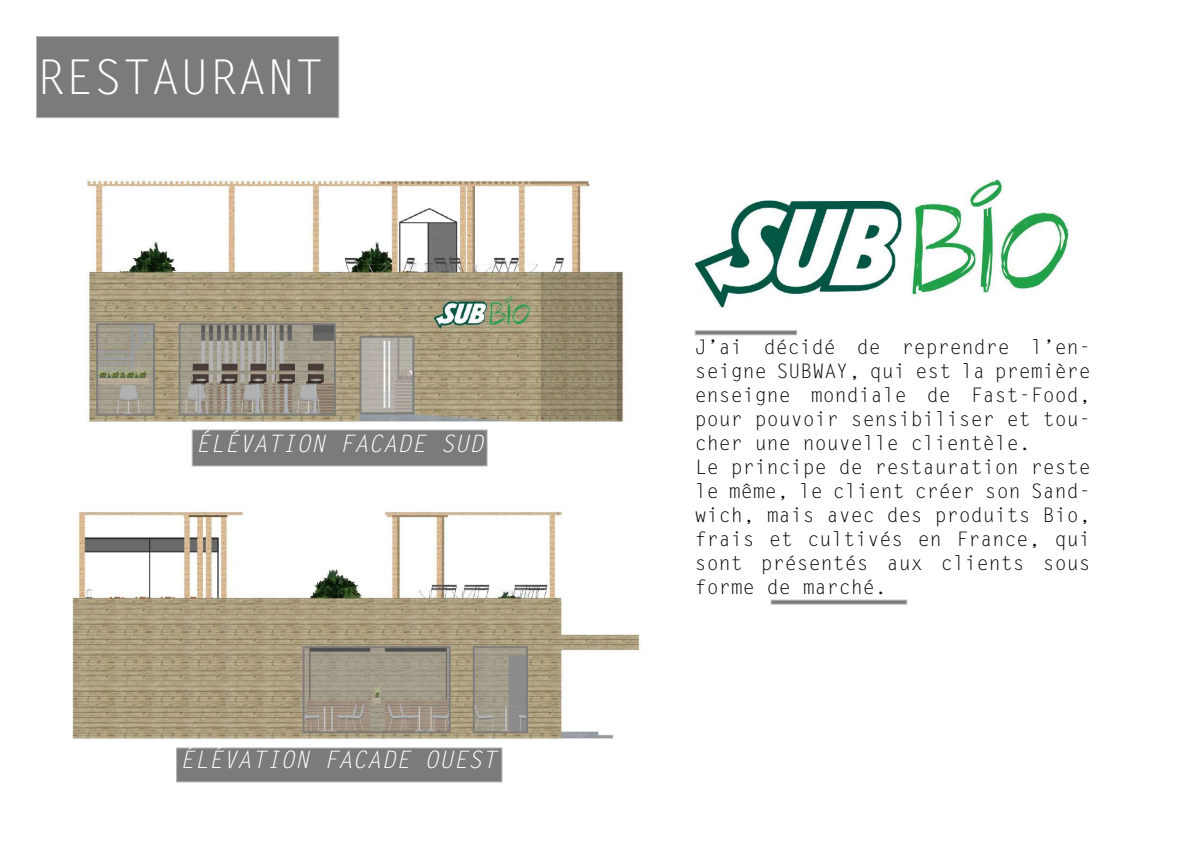
<style>
.page{position:relative;width:1191px;height:842px;background:#fff}
.page>*{position:absolute;margin:0;border:0;box-sizing:border-box;transform-origin:0 0}
.t1{font:48px "Letter Gothic Std";color:#fff}
.t2{font:italic 24px "Letter Gothic Std";color:#fff}
.t3{font:20px/24px "Letter Gothic Std";color:#000}
</style>
<div class="page">
<img style="left:72px;top:510px;width:568px;height:230px">
<img style="left:86px;top:177px;width:538px;height:246px">
<div style="left:176px;top:747px;width:326px;height:35px;background:#7c7b7b;border:1px solid #b7b6b6"></div>
<div style="left:192px;top:429px;width:295px;height:37px;background:#7c7b7b;border:1px solid #b7b6b6"></div>
<div style="left:36px;top:36px;width:303px;height:82px;background:#7c7b7b;border:1px solid #b7b6b6"></div>
<img style="left:695px;top:177px;width:374px;height:131px">
<svg style="left:770px;top:600px;width:137px;height:5px"></svg>
<svg style="left:694px;top:330px;width:103px;height:5px"></svg>
<h1 class="t1" style="left:36px;top:49px;width:289px">RESTAURANT</h1>
<p class="t2" style="left:195px;top:429px;width:290px">ÉLÉVATION FACADE SUD</p>
<p class="t2" style="left:180px;top:745px;width:318px">ÉLÉVATION FACADE OUEST</p>
<p class="t3" style="left:694px;top:335px;width:397px">J’ai décidé de reprendre l’en&shy;seigne SUBWAY, qui est la première enseigne mondiale de Fast-Food, pour pouvoir sensibiliser et tou&shy;cher une nouvelle clientèle.<br>Le principe de restauration reste le même, le client créer son Sand&shy;wich, mais avec des produits Bio, frais et cultivés en France, qui sont présentés aux clients sous forme de marché.</p>
</div>
